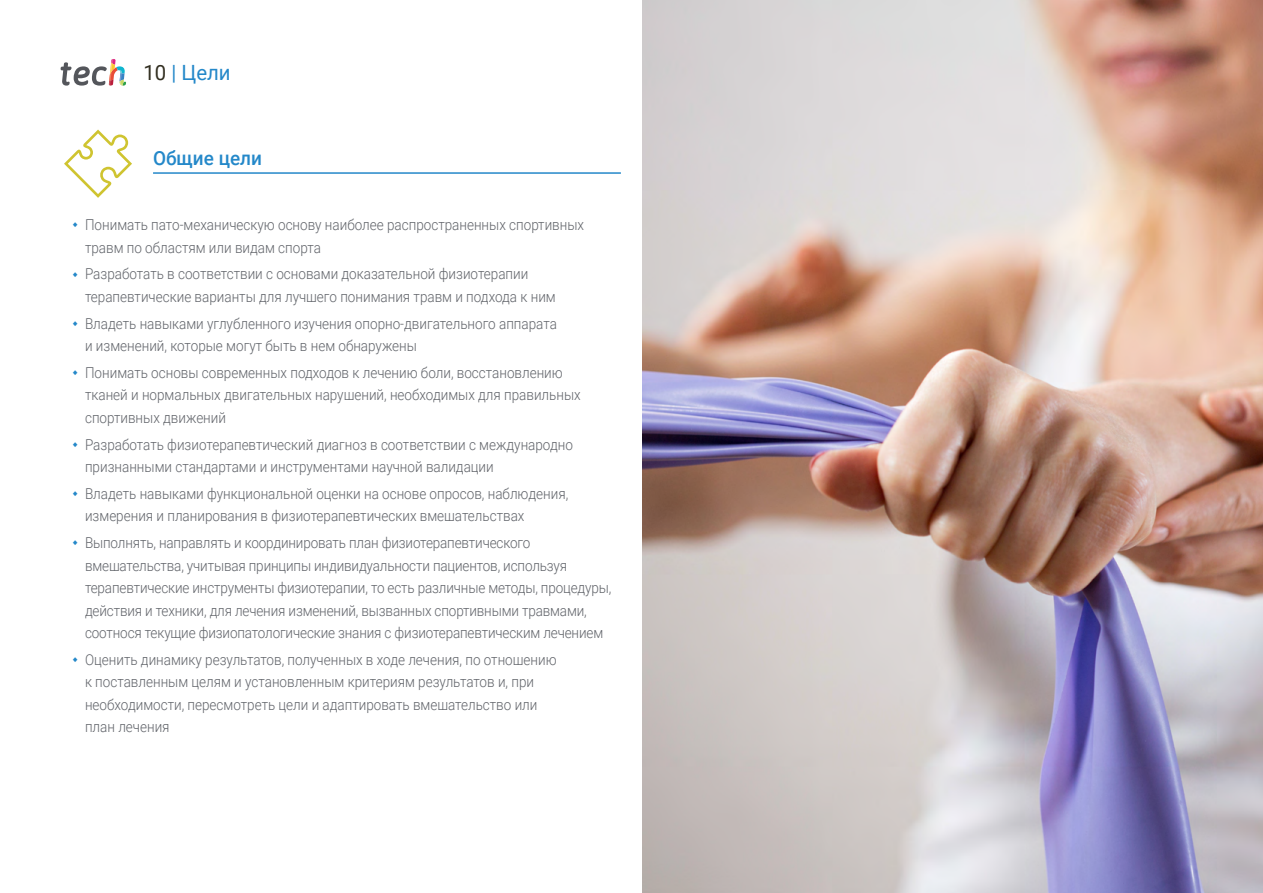
<style>
.page{position:relative;width:1263px;height:893px;background:#fff}
.page>*{position:absolute;margin:0;border:0;box-sizing:border-box;transform-origin:0 0}
.t1{font:21px "Roboto";color:#2488c9}
.t2{font:500 19.5px "Roboto";color:#2488c9}
.t3{font:300 15px/22.5px "Roboto";color:#61646a;scale:.9 1}
.s1{color:#312e20}
</style>
<div class="page">
<hr style="left:153px;top:173px;width:468px;height:1px;background:#2488c9">
<svg style="left:64px;top:130px;width:68px;height:68px"></svg>
<img style="left:642px;top:0;width:621px;height:893px">
<svg style="left:61px;top:59px;width:65px;height:27px"></svg>
<h1 class="t1" style="left:144px;top:57px;width:89px"><span class="s1">10</span> | Цели</h1>
<h2 class="t2" style="left:153px;top:144px;width:110px">Общие цели</h2>
<p class="t3" style="left:85px;top:213px;width:556px">Понимать пато-механическую основу наиболее распространенных спортивных травм по областям или видам спорта</p>
<p class="t3" style="left:85px;top:262px;width:524px">Разработать в соответствии с основами доказательной физиотерапии терапевтические варианты для лучшего понимания травм и подхода к ним</p>
<p class="t3" style="left:85px;top:311px;width:526px">Владеть навыками углубленного изучения опорно-двигательного аппарата и изменений, которые могут быть в нем обнаружены</p>
<p class="t3" style="left:85px;top:361px;width:552px">Понимать основы современных подходов к лечению боли, восстановлению тканей и нормальных двигательных нарушений, необходимых для правильных спортивных движений</p>
<p class="t3" style="left:85px;top:432px;width:544px">Разработать физиотерапевтический диагноз в соответствии с международно признанными стандартами и инструментами научной валидации</p>
<p class="t3" style="left:85px;top:482px;width:538px">Владеть навыками функциональной оценки на основе опросов, наблюдения, измерения и планирования в физиотерапевтических вмешательствах</p>
<p class="t3" style="left:85px;top:531px;width:586px">Выполнять, направлять и координировать план физиотерапевтического вмешательства, учитывая принципы индивидуальности пациентов, используя терапевтические инструменты физиотерапии, то есть различные методы, процедуры, действия и техники, для лечения изменений, вызванных спортивными травмами, соотнося текущие физиопатологические знания с физиотерапевтическим лечением</p>
<p class="t3" style="left:85px;top:648px;width:525px">Оценить динамику результатов, полученных в ходе лечения, по отношению к поставленным целям и установленным критериям результатов и, при необходимости, пересмотреть цели и адаптировать вмешательство или план лечения</p>
</div>
